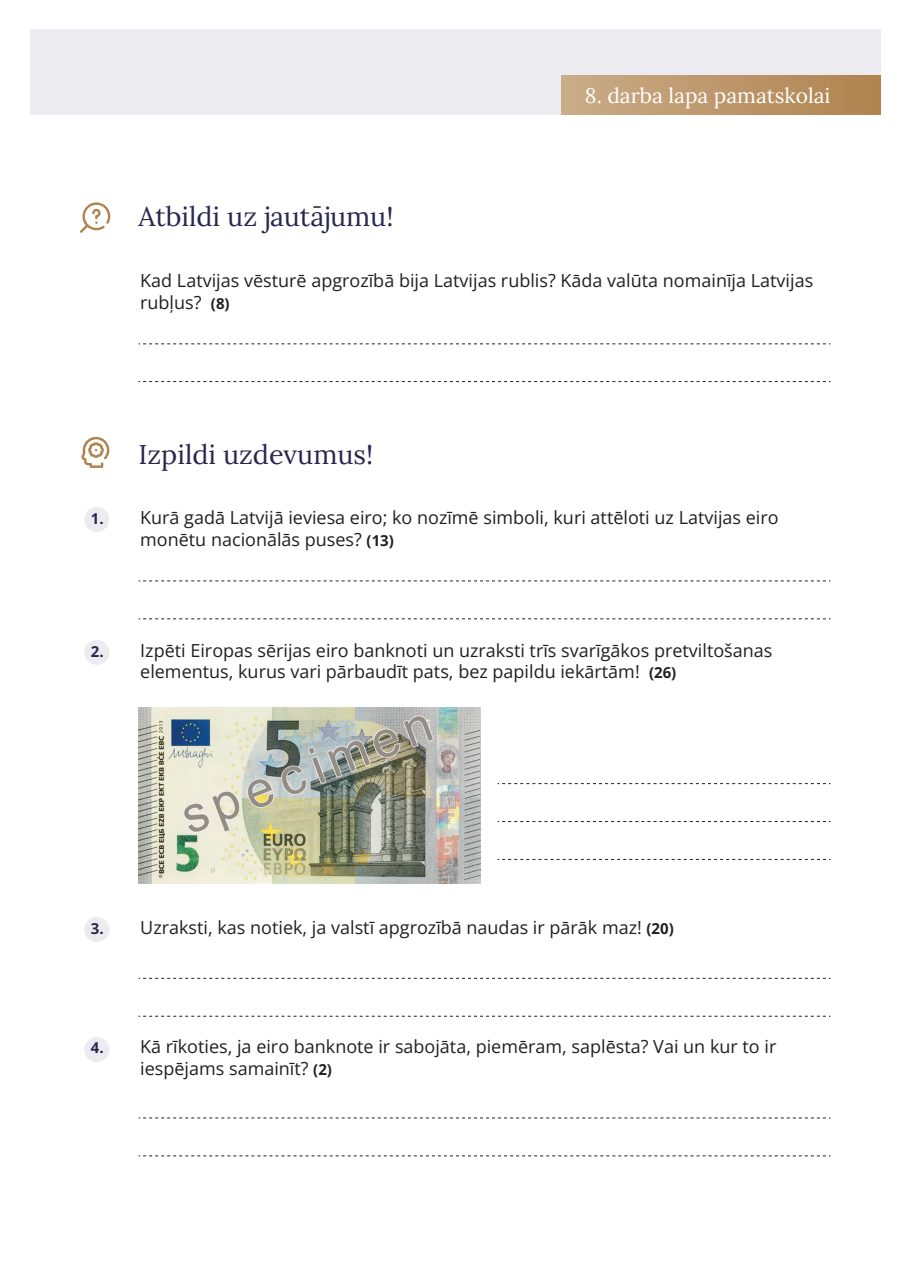
<style>
.page{position:relative;width:910px;height:1280px;background:#fff}
.page>*{position:absolute;margin:0;border:0;box-sizing:border-box;transform-origin:0 0}
.t1{font:27px "Lora";color:#27284e}
.t2{font:21px "Lora";color:#fff}
.t3{font:18px/21.6px "Open Sans";color:#231f20}
.s1{font-weight:700;font-size:15px}
.s2{font-weight:700;font-size:15px;color:#27284e}
</style>
<div class="page">
<div style="left:30px;top:30px;width:850px;height:85px;background:#ecebef"></div>
<div style="left:562px;top:76px;width:318px;height:39px;background:linear-gradient(to right,#caac89,#b0834e)"></div>
<div style="left:84px;top:507px;width:25px;height:25px;background:#ecebef;border-radius:50%"></div>
<div style="left:84px;top:917px;width:25px;height:25px;background:#ecebef;border-radius:50%"></div>
<div style="left:84px;top:1037px;width:25px;height:25px;background:#ecebef;border-radius:50%"></div>
<div style="left:84px;top:640px;width:25px;height:25px;background:#ecebef;border-radius:50%"></div>
<svg style="left:139px;top:343px;width:691px;height:1px"></svg>
<svg style="left:139px;top:381px;width:691px;height:1px"></svg>
<svg style="left:139px;top:580px;width:691px;height:1px"></svg>
<svg style="left:139px;top:618px;width:691px;height:1px"></svg>
<svg style="left:139px;top:978px;width:691px;height:1px"></svg>
<svg style="left:139px;top:1016px;width:691px;height:1px"></svg>
<svg style="left:139px;top:1117px;width:691px;height:1px"></svg>
<svg style="left:139px;top:1155px;width:691px;height:1px"></svg>
<svg style="left:498px;top:783px;width:332px;height:1px"></svg>
<svg style="left:498px;top:821px;width:332px;height:1px"></svg>
<svg style="left:498px;top:859px;width:332px;height:1px"></svg>
<svg style="left:81px;top:436px;width:29px;height:32px"></svg>
<svg style="left:80px;top:202px;width:30px;height:31px"></svg>
<img style="left:138px;top:707px;width:343px;height:176px">
<p class="t2" style="left:585px;top:80px;width:247px">8. darba lapa pamatskolai</p>
<h1 class="t1" style="left:139px;top:196px;width:256px">Atbildi uz jautājumu!</h1>
<p class="t3" style="left:140px;top:269px;width:674px">Kad Latvijas vēsturē apgrozībā bija Latvijas rublis? Kāda valūta nomainīja Latvijas rubļus? <span class="s1">(8)</span></p>
<h1 class="t1" style="left:139px;top:433px;width:236px">Izpildi uzdevumus!</h1>
<p class="t3" style="left:140px;top:506px;width:640px;text-indent:-49px"><span class="s2">1.</span> Kurā gadā Latvijā ieviesa eiro; ko nozīmē simboli, kuri attēloti uz Latvijas eiro monētu nacionālās puses? <span class="s1">(13)</span></p>
<p class="t3" style="left:140px;top:639px;width:634px;text-indent:-49px"><span class="s2">2.</span> Izpēti Eiropas sērijas eiro banknoti un uzraksti trīs svarīgākos pretviltošanas elementus, kurus vari pārbaudīt pats, bez papildu iekārtām! <span class="s1">(26)</span></p>
<p class="t3" style="left:91px;top:916px;width:584px"><span class="s2">3.</span> Uzraksti, kas notiek, ja valstī apgrozībā naudas ir pārāk maz! <span class="s1">(20)</span></p>
<p class="t3" style="left:140px;top:1036px;width:638px;text-indent:-49px"><span class="s2">4.</span> Kā rīkoties, ja eiro banknote ir sabojāta, piemēram, saplēsta? Vai un kur to ir iespējams samainīt? <span class="s1">(2)</span></p>
</div>
